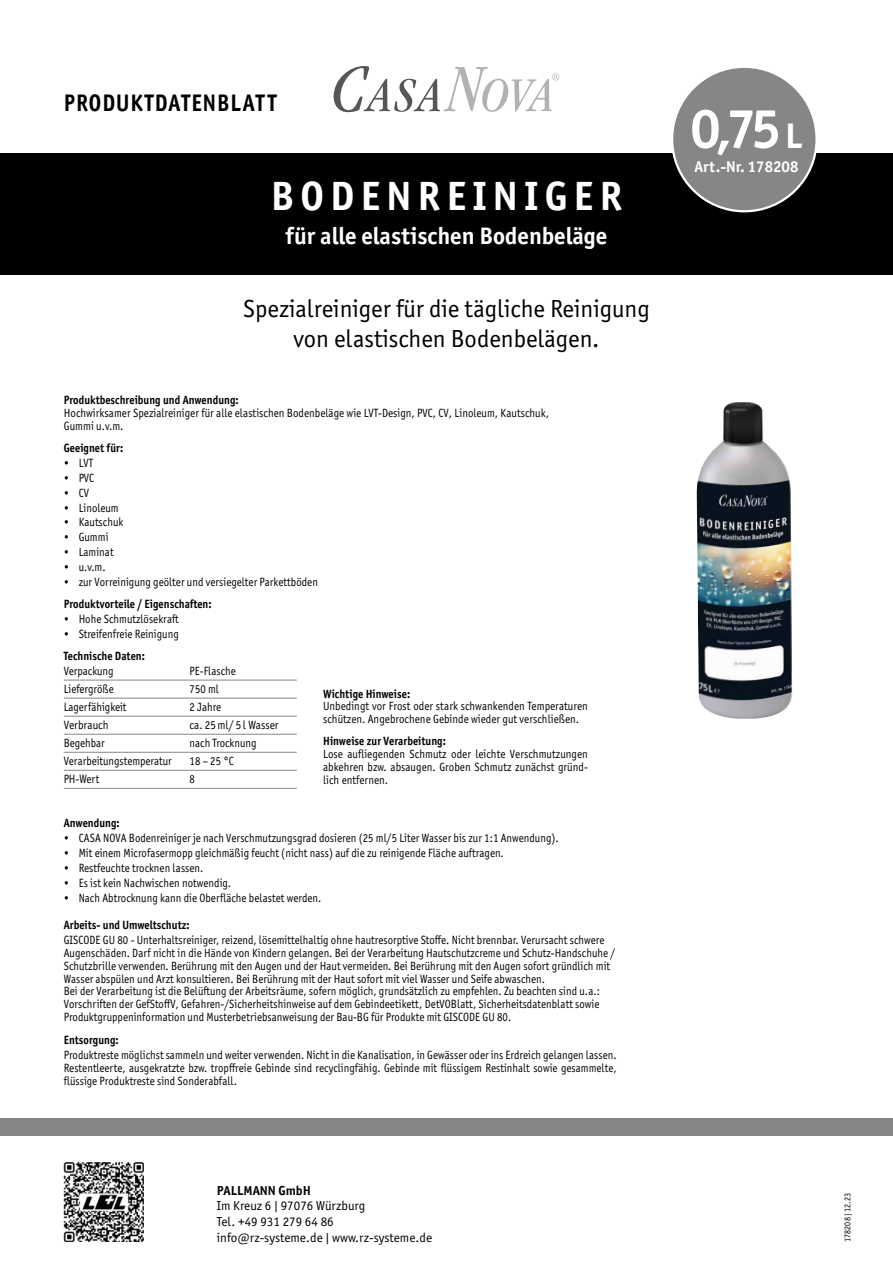
<style>
.page{position:relative;width:893px;height:1263px;background:#fff}
.page>*{position:absolute;margin:0;border:0;box-sizing:border-box;transform-origin:0 0}
.t1{font:700 55.5px "Officina Sans ITC Pro";color:#fff}
.t2{font:700 40.95px "Officina Sans ITC Pro";letter-spacing:.15em;color:#fff}
.t3{font:24.75px/29.2px "Officina Sans ITC Pro";color:#000;text-align:center}
.t4{font:700 24px "Officina Sans ITC Pro";letter-spacing:.05em;color:#000;scale:.9 1}
.t5{font:700 23.85px "Officina Sans ITC Pro";color:#fff}
.t6{font:700 15.75px "Officina Sans ITC Pro";color:#fff}
.t7{font:13.05px/15.6px "Officina Sans ITC Pro";color:#000}
.t8{font:700 13.05px "Officina Sans ITC Pro";color:#000}
.t9{font:12px/12.8px "Officina Sans ITC Pro";letter-spacing:.005em;color:#000;scale:.9 1}
.t10{font:12px/12.8px "Officina Sans ITC Pro";letter-spacing:.005em;color:#000;scale:.91 1}
.t11{font:700 12px "Officina Sans ITC Pro";letter-spacing:.005em;color:#000;scale:.9 1}
.t12{font:12px "Officina Sans ITC Pro";letter-spacing:.005em;color:#000;scale:.93 1}
.t13{font:9px "Officina Sans ITC Pro";color:#000;scale:.9 1}
.s1{font-size:35.7px}
</style>
<div class="page">
<div style="left:0;top:154px;width:893px;height:121px;background:#000"></div>
<svg style="left:334px;top:66px;width:225px;height:46px"></svg>
<hr style="left:64px;top:680px;width:126px;height:1px;background:#868686">
<hr style="left:190px;top:680px;width:107px;height:1px;background:#868686">
<hr style="left:64px;top:698px;width:126px;height:1px;background:#868686">
<hr style="left:190px;top:698px;width:107px;height:1px;background:#868686">
<hr style="left:64px;top:716px;width:126px;height:1px;background:#868686">
<hr style="left:190px;top:716px;width:107px;height:1px;background:#868686">
<hr style="left:64px;top:734px;width:126px;height:1px;background:#868686">
<hr style="left:190px;top:734px;width:107px;height:1px;background:#868686">
<hr style="left:64px;top:752px;width:126px;height:1px;background:#868686">
<hr style="left:190px;top:752px;width:107px;height:1px;background:#868686">
<hr style="left:64px;top:770px;width:126px;height:1px;background:#868686">
<hr style="left:190px;top:770px;width:107px;height:1px;background:#868686">
<hr style="left:64px;top:788px;width:126px;height:1px;background:#868686">
<hr style="left:190px;top:788px;width:107px;height:1px;background:#868686">
<img style="left:697px;top:402px;width:95px;height:317px">
<img style="left:64px;top:1162px;width:80px;height:80px">
<div style="left:672px;top:67px;width:145px;height:144px;background:#868686;border-radius:50%"></div>
<div style="left:0;top:1118px;width:893px;height:17px;background:#868686"></div>
<h3 class="t4" style="left:64px;top:88px;width:238px">PRODUKTDATENBLATT</h3>
<h2 class="t2" style="left:271px;top:179px;width:353px">BODENREINIGER</h2>
<h3 class="t5" style="left:286px;top:226px;width:323px">für alle elastischen Bodenbeläge</h3>
<h3 class="t3" style="left:243px;top:297px;width:408px">Spezialreiniger für die tägliche Reinigung von elastischen Bodenbelägen.</h3>
<p class="t11" style="left:64px;top:395px;width:196px">Produktbeschreibung und Anwendung:</p>
<p class="t10" style="left:64px;top:408px;width:535px">Hochwirksamer Spezialreiniger für alle elastischen Bodenbeläge wie LVT-Design, PVC, CV, Linoleum, Kautschuk,<br>Gummi u.v.m.</p>
<p class="t11" style="left:64px;top:443px;width:68px">Geeignet für:</p>
<p class="t9" style="left:64px;top:457px;width:34px">• LVT</p>
<p class="t9" style="left:64px;top:472px;width:35px">• PVC</p>
<p class="t9" style="left:64px;top:487px;width:29px">• CV</p>
<p class="t9" style="left:64px;top:502px;width:63px">• Linoleum</p>
<p class="t9" style="left:64px;top:517px;width:68px">• Kautschuk</p>
<p class="t9" style="left:64px;top:532px;width:51px">• Gummi</p>
<p class="t9" style="left:64px;top:547px;width:57px">• Laminat</p>
<p class="t9" style="left:64px;top:562px;width:48px">• u.v.m.</p>
<p class="t9" style="left:64px;top:576px;width:284px">• zur Vorreinigung geölter und versiegelter Parkettböden</p>
<p class="t11" style="left:64px;top:599px;width:166px">Produktvorteile / Eigenschaften:</p>
<p class="t9" style="left:64px;top:614px;width:129px">• Hohe Schmutzlösekraft</p>
<p class="t9" style="left:64px;top:629px;width:129px">• Streifenfreie Reinigung</p>
<p class="t11" style="left:64px;top:651px;width:92px">Technische Daten:</p>
<p class="t9" style="left:64px;top:666px;width:57px">Verpackung</p>
<p class="t9" style="left:190px;top:666px;width:53px">PE-Flasche</p>
<p class="t9" style="left:64px;top:684px;width:57px">Liefergröße</p>
<p class="t9" style="left:190px;top:684px;width:34px">750 ml</p>
<p class="t9" style="left:64px;top:702px;width:71px">Lagerfähigkeit</p>
<p class="t9" style="left:190px;top:702px;width:37px">2 Jahre</p>
<p class="t12" style="left:64px;top:720px;width:50px">Verbrauch</p>
<p class="t12" style="left:190px;top:720px;width:97px">ca. 25 ml/ 5 l Wasser</p>
<p class="t9" style="left:64px;top:738px;width:47px">Begehbar</p>
<p class="t9" style="left:190px;top:738px;width:76px">nach Trocknung</p>
<p class="t9" style="left:64px;top:756px;width:122px">Verarbeitungstemperatur</p>
<p class="t9" style="left:190px;top:756px;width:50px">18 – 25 °C</p>
<p class="t9" style="left:64px;top:774px;width:41px">PH-Wert</p>
<p class="t9" style="left:190px;top:774px;width:7px">8</p>
<p class="t11" style="left:64px;top:818px;width:64px">Anwendung:</p>
<p class="t9" style="left:64px;top:833px;width:551px">• CASA NOVA Bodenreiniger je nach Verschmutzungsgrad dosieren (25 ml/5 Liter Wasser bis zur 1:1 Anwendung).</p>
<p class="t9" style="left:64px;top:848px;width:490px">• Mit einem Microfasermopp gleichmäßig feucht (nicht nass) auf die zu reinigende Fläche auftragen.</p>
<p class="t9" style="left:64px;top:863px;width:157px">• Restfeuchte trocknen lassen.</p>
<p class="t9" style="left:64px;top:877px;width:187px">• Es ist kein Nachwischen notwendig.</p>
<p class="t9" style="left:64px;top:892px;width:288px">• Nach Abtrocknung kann die Oberfläche belastet werden.</p>
<p class="t11" style="left:64px;top:920px;width:141px">Arbeits- und Umweltschutz:</p>
<p class="t9" style="left:64px;top:935px;width:614px">GISCODE GU 80 - Unterhaltsreiniger, reizend, lösemittelhaltig ohne hautresorptive Stoffe. Nicht brennbar. Verursacht schwere Augenschäden. Darf nicht in die Hände von Kindern gelangen. Bei der Verarbeitung Hautschutzcreme und Schutz-Handschuhe / Schutzbrille verwenden. Berührung mit den Augen und der Haut vermeiden. Bei Berührung mit den Augen sofort gründlich mit Wasser abspülen und Arzt konsultieren. Bei Berührung mit der Haut sofort mit viel Wasser und Seife abwaschen.<br>Bei der Verarbeitung ist die Belüftung der Arbeitsräume, sofern möglich, grundsätzlich zu empfehlen. Zu beachten sind u.a.:<br>Vorschriften der GefStoffV, Gefahren-/Sicherheitshinweise auf dem Gebindeetikett, DetVOBlatt, Sicherheitsdatenblatt sowie Produktgruppeninformation und Musterbetriebsanweisung der Bau-BG für Produkte mit GISCODE GU 80.</p>
<p class="t11" style="left:64px;top:1035px;width:63px">Entsorgung:</p>
<p class="t9" style="left:64px;top:1050px;width:616px;text-align:justify">Produktreste möglichst sammeln und weiter verwenden. Nicht in die Kanalisation, in Gewässer oder ins Erdreich gelangen lassen.<br>Restentleerte, ausgekratzte bzw. tropffreie Gebinde sind recyclingfähig. Gebinde mit flüssigem Restinhalt sowie gesammelte, flüssige Produktreste sind Sonderabfall.</p>
<p class="t11" style="left:323px;top:689px;width:98px">Wichtige Hinweise:</p>
<p class="t10" style="left:323px;top:701px;width:292px">Unbedingt vor Frost oder stark schwankenden Temperaturen schützen. Angebrochene Gebinde wieder gut verschließen.</p>
<p class="t11" style="left:323px;top:736px;width:138px">Hinweise zur Verarbeitung:</p>
<p class="t10" style="left:323px;top:749px;width:292px;text-align:justify">Lose aufliegenden Schmutz oder leichte Verschmutzungen abkehren bzw. absaugen. Groben Schmutz zunächst gründ&shy;lich entfernen.</p>
<h1 class="t1" style="left:690px;top:106px;width:113px">0,75 <span class="s1">L</span></h1>
<h3 class="t6" style="left:694px;top:160px;width:105px">Art.-Nr. 178208</h3>
<p class="t8" style="left:217px;top:1182px;width:96px">PALLMANN GmbH</p>
<p class="t7" style="left:217px;top:1199px;width:217px">Im Kreuz 6 | 97076 Würzburg<br>Tel. +49 931 279 64 86 info@rz-systeme.de | www.rz-systeme.de</p>
<p class="t13" style="left:844px;top:1242px;width:56px;rotate:-90deg">178208 | 12.23</p>
</div>
